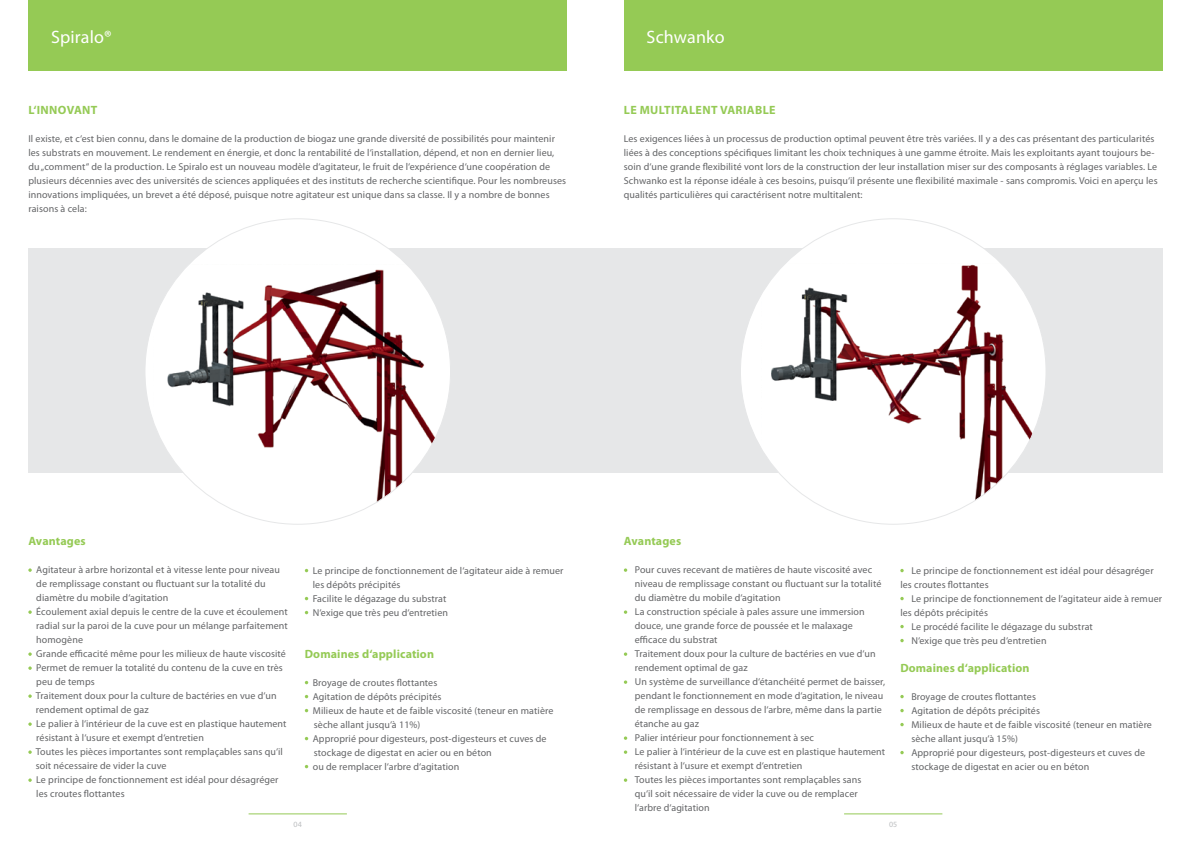
<style>
.page{position:relative;width:1191px;height:842px;background:#fff}
.page>*{position:absolute;margin:0;border:0;box-sizing:border-box;transform-origin:0 0}
.t1{font:18px "Myriad Pro";letter-spacing:.01em;color:#fff}
.t2{font:700 12px "Myriad Pro";letter-spacing:.01em;color:#95ca55}
.t3{font:700 12px "Myriad Pro";letter-spacing:.03em;color:#95ca55}
.t4{font:10px/14px "Myriad Pro";letter-spacing:.01em;color:#636466}
.t5{font:8px "Myriad Pro";color:#bcbec0}
</style>
<div class="page">
<div style="left:28px;top:248px;width:1134px;height:224px;background:#e6e7e8"></div>
<div style="left:145px;top:219px;width:305px;height:305px;background:#fff;border-radius:50%"></div>
<img style="left:154px;top:264px;width:296px;height:259px">
<div style="left:740px;top:219px;width:306px;height:305px;background:#fff;border-radius:50%"></div>
<img style="left:761px;top:264px;width:285px;height:259px">
<hr style="left:249px;top:814px;width:98px;height:1px;background:#95ca55">
<hr style="left:844px;top:814px;width:98px;height:1px;background:#95ca55">
<div style="left:28px;top:0;width:539px;height:71px;background:#95ca55"></div>
<svg style="left:28px;top:568px;width:4px;height:4px"></svg>
<svg style="left:28px;top:610px;width:4px;height:4px"></svg>
<svg style="left:28px;top:652px;width:4px;height:4px"></svg>
<svg style="left:28px;top:666px;width:4px;height:4px"></svg>
<svg style="left:28px;top:694px;width:4px;height:4px"></svg>
<svg style="left:28px;top:722px;width:4px;height:4px"></svg>
<svg style="left:28px;top:750px;width:4px;height:4px"></svg>
<svg style="left:28px;top:778px;width:4px;height:4px"></svg>
<div style="left:624px;top:0;width:538px;height:71px;background:#95ca55"></div>
<svg style="left:624px;top:568px;width:3px;height:4px"></svg>
<svg style="left:624px;top:610px;width:3px;height:4px"></svg>
<svg style="left:624px;top:652px;width:3px;height:4px"></svg>
<svg style="left:624px;top:680px;width:3px;height:4px"></svg>
<svg style="left:624px;top:736px;width:3px;height:4px"></svg>
<svg style="left:624px;top:750px;width:3px;height:4px"></svg>
<svg style="left:624px;top:778px;width:3px;height:4px"></svg>
<h1 class="t1" style="left:51px;top:26px;width:62px">Spiralo®</h1>
<p class="t3" style="left:28px;top:103px;width:71px">L‘INNOVANT</p>
<p class="t4" style="left:28px;top:132px;width:539px">Il existe, et c‘est bien connu, dans le domaine de la production de biogaz une grande diversité de possibilités pour maintenir les substrats en mouvement. Le rendement en énergie, et donc la rentabilité de l‘installation, dépend, et non en dernier lieu, du „comment“ de la production. Le Spiralo est un nouveau modèle d‘agitateur, le fruit de l‘expérience d‘une coopération de plusieurs décennies avec des universités de sciences appliquées et des instituts de recherche scientifique. Pour les nombreuses innovations impliquées, un brevet a été déposé, puisque notre agitateur est unique dans sa classe. Il y a nombre de bonnes raisons à cela:</p>
<h1 class="t1" style="left:646px;top:26px;width:80px">Schwanko</h1>
<p class="t3" style="left:624px;top:103px;width:153px">LE MULTITALENT VARIABLE</p>
<p class="t4" style="left:624px;top:132px;width:535px">Les exigences liées à un processus de production optimal peuvent être très variées. Il y a des cas présentant des particularités liées à des conceptions spécifiques limitant les choix techniques à une gamme étroite. Mais les exploitants ayant toujours be&shy;soin d‘une grande flexibilité vont lors de la construction der leur installation miser sur des composants à réglages variables. Le Schwanko est la réponse idéale à ces besoins, puisqu‘il présente une flexibilité maximale - sans compromis. Voici en aperçu les qualités particulières qui caractérisent notre multitalent:</p>
<p class="t2" style="left:28px;top:533px;width:59px">Avantages</p>
<p class="t4" style="left:36px;top:563px;width:253px">Agitateur à arbre horizontal et à vitesse lente pour niveau de remplissage constant ou fluctuant sur la totalité du diamètre du mobile d‘agitation<br>Écoulement axial depuis le centre de la cuve et écoulement radial sur la paroi de la cuve pour un mélange parfaitement homogène<br>Grande efficacité même pour les milieux de haute viscosité Permet de remuer la totalité du contenu de la cuve en très peu de temps<br>Traitement doux pour la culture de bactéries en vue d‘un rendement optimal de gaz<br>Le palier à l‘intérieur de la cuve est en plastique hautement résistant à l‘usure et exempt d‘entretien<br>Toutes les pièces importantes sont remplaçables sans qu‘il soit nécessaire de vider la cuve<br>Le principe de fonctionnement est idéal pour désagréger les croutes flottantes</p>
<p class="t4" style="left:313px;top:563px;width:252px">Le principe de fonctionnement de l‘agitateur aide à remuer les dépôts précipités<br>Facilite le dégazage du substrat<br>N‘exige que très peu d‘entretien</p>
<p class="t2" style="left:305px;top:646px;width:131px">Domaines d‘application</p>
<p class="t4" style="left:313px;top:675px;width:242px">Broyage de croutes flottantes<br>Agitation de dépôts précipités<br>Milieux de haute et de faible viscosité (teneur en matière sèche allant jusqu‘à 11%)<br>Approprié pour digesteurs, post-digesteurs et cuves de stockage de digestat en acier ou en béton<br>ou de remplacer l‘arbre d‘agitation</p>
<p class="t2" style="left:624px;top:533px;width:59px">Avantages</p>
<p class="t4" style="left:635px;top:563px;width:252px">Pour cuves recevant de matières de haute viscosité avec niveau de remplissage constant ou fluctuant sur la totalité du diamètre du mobile d‘agitation<br>La construction spéciale à pales assure une immersion douce, une grande force de poussée et le malaxage efficace du substrat<br>Traitement doux pour la culture de bactéries en vue d‘un rendement optimal de gaz<br>Un système de surveillance d‘étanchéité permet de baisser, pendant le fonctionnement en mode d‘agitation, le niveau de remplissage en dessous de l‘arbre, même dans la partie étanche au gaz<br>Palier intérieur pour fonctionnement à sec<br>Le palier à l‘intérieur de la cuve est en plastique hautement résistant à l‘usure et exempt d‘entretien<br>Toutes les pièces importantes sont remplaçables sans<br>qu‘il soit nécessaire de vider la cuve ou de remplacer l‘arbre d‘agitation</p>
<p class="t4" style="left:900px;top:563px;width:255px;text-indent:11px">Le principe de fonctionnement est idéal pour désagréger les croutes flottantes</p>
<p class="t4" style="left:911px;top:591px;width:252px">Le principe de fonctionnement de l‘agitateur aide à remuer</p>
<p class="t4" style="left:900px;top:605px;width:89px">les dépôts précipités</p>
<p class="t4" style="left:911px;top:619px;width:183px">Le procédé facilite le dégazage du substrat</p>
<p class="t4" style="left:911px;top:633px;width:137px">N‘exige que très peu d‘entretien</p>
<p class="t2" style="left:900px;top:660px;width:131px">Domaines d‘application</p>
<p class="t4" style="left:911px;top:689px;width:242px">Broyage de croutes flottantes<br>Agitation de dépôts précipités<br>Milieux de haute et de faible viscosité (teneur en matière sèche allant jusqu‘à 15%)<br>Approprié pour digesteurs, post-digesteurs et cuves de stockage de digestat en acier ou en béton</p>
<p class="t5" style="left:293px;top:820px;width:10px">04</p>
<p class="t5" style="left:889px;top:820px;width:10px">05</p>
</div>
